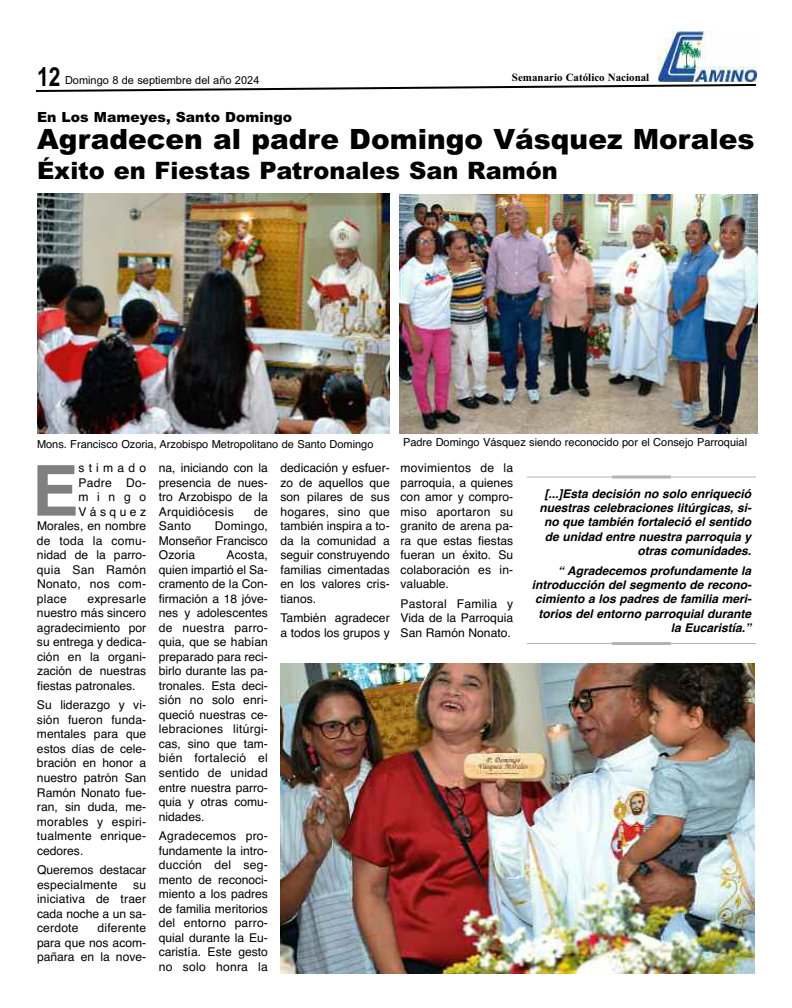
<style>
.page{position:relative;width:792px;height:1008px;background:#fff}
.page>*{position:absolute;margin:0;border:0;box-sizing:border-box;transform-origin:0 0}
.t1{font:700 70.1px "Helvetica";color:#808080}
.t2{font:900 28px "Arial";color:#000}
.t3{font:700 26.2px "Arial";color:#000;scale:.8 1}
.t4{font:900 24px "Arial";color:#000}
.t5{font:900 14px "Arial";color:#000}
.t6{font:12.1px/14.5px "Helvetica";color:#000;text-align:justify}
.t7{font:12.1px "Helvetica";letter-spacing:.02em;color:#000}
.t8{font:12.1px "Helvetica";letter-spacing:.35em;color:#000}
.t9{font:12.1px "Helvetica";letter-spacing:.285em;color:#000}
.t10{font:italic 700 12px/14.4px "Helvetica";color:#000;text-align:right}
.t11{font:11px "Helvetica";color:#000}
.t12{font:11px "Arial";color:#000}
.t13{font:700 11px "Times New Roman";color:#000}
</style>
<div class="page">
<svg style="left:36px;top:84px;width:721px;height:8px"></svg>
<img style="left:658px;top:31px;width:99px;height:51px">
<img style="left:399px;top:194px;width:358px;height:240px">
<img style="left:37px;top:194px;width:353px;height:239px">
<img style="left:280px;top:663px;width:475px;height:311px">
<hr style="left:527px;top:477px;width:229px;height:1px;background:#b3b3b3">
<hr style="left:612px;top:476px;width:59px;height:3px;background:#b3b3b3">
<hr style="left:527px;top:643px;width:229px;height:1px;background:#b3b3b3">
<hr style="left:612px;top:642px;width:59px;height:3px;background:#b3b3b3">
<h3 class="t3" style="left:37px;top:62px;width:31px">12</h3>
<p class="t12" style="left:65px;top:74px;width:196px">Domingo 8 de septiembre del año 2024</p>
<p class="t13" style="left:512px;top:70px;width:139px">Semanario Católico Nacional</p>
<p class="t5" style="left:37px;top:109px;width:257px">En Los Mameyes, Santo Domingo</p>
<h2 class="t2" style="left:37px;top:123px;width:719px">Agradecen al padre Domingo Vásquez Morales</h2>
<h3 class="t4" style="left:37px;top:157px;width:522px">Éxito en Fiestas Patronales San Ramón</h3>
<p class="t11" style="left:37px;top:437px;width:338px">Mons. Francisco Ozoria, Arzobispo Metropolitano de Santo Domingo</p>
<h1 class="t1" style="left:32px;top:450px;width:48px">E</h1>
<p class="t8" style="left:78px;top:461px;width:69px">stimado</p>
<p class="t6" style="left:78px;top:475px;width:69px">Padre Do-</p>
<p class="t6" style="left:78px;top:490px;width:69px">mingo</p>
<p class="t9" style="left:78px;top:504px;width:69px">Vásquez</p>
<p class="t6" style="left:37px;top:519px;width:111px">Morales, en nombre</p>
<p class="t7" style="left:37px;top:533px;width:111px">de toda la comu-</p>
<p class="t6" style="left:37px;top:548px;width:111px">nidad de la parro-</p>
<p class="t7" style="left:37px;top:562px;width:111px">quia San Ramón</p>
<p class="t7" style="left:37px;top:577px;width:111px">Nonato, nos com-</p>
<p class="t6" style="left:37px;top:591px;width:31px">place</p>
<p class="t6" style="left:37px;top:591px;width:111px;text-indent:50px">expresarle nuestro más sincero agradecimiento por su entrega y dedica&shy;ción en la organi&shy;zación de nuestras fiestas patronales.</p>
<p class="t6" style="left:37px;top:698px;width:111px">Su liderazgo y vi&shy;sión fueron funda&shy;mentales para que estos días de cele&shy;bración en honor a nuestro patrón San Ramón Nonato fue&shy;ran, sin duda, me&shy;morables y espiri&shy;tualmente enrique&shy;cedores.</p>
<p class="t6" style="left:37px;top:863px;width:111px">Queremos destacar especialmente</p>
<p class="t6" style="left:37px;top:877px;width:111px;text-indent:96px">su iniciativa de traer cada noche a un sa&shy;cerdote</p>
<p class="t6" style="left:37px;top:921px;width:111px;text-indent:61px">diferente para que nos acom&shy;pañara en la nove-</p>
<p class="t6" style="left:159px;top:461px;width:111px">na, iniciando con la presencia de nues&shy;tro Arzobispo de la Arquidiócesis</p>
<p class="t6" style="left:254px;top:504px;width:15px">de</p>
<p class="t6" style="left:159px;top:519px;width:34px">Santo</p>
<p class="t6" style="left:159px;top:519px;width:111px;text-indent:56px">Domingo, Monseñor Francisco Ozoria</p>
<p class="t6" style="left:159px;top:548px;width:111px;text-indent:68px">Acosta, quien impartió el Sa&shy;cramento de la Con&shy;firmación a 18 jóve&shy;nes y adolescentes de nuestra parro&shy;quia, que se habían preparado para reci&shy;birlo durante las pa&shy;tronales. Esta deci&shy;sión no solo enri&shy;queció nuestras ce&shy;lebraciones litúrgi&shy;cas, sino que tam&shy;bién fortaleció el sentido de unidad entre nuestra parro&shy;quia y otras comu&shy;nidades.</p>
<p class="t6" style="left:159px;top:829px;width:111px">Agradecemos pro&shy;fundamente la intro&shy;ducción del seg&shy;mento de reconoci&shy;miento a los padres de familia meritorios del entorno parro&shy;quial durante la Eu&shy;caristía. Este gesto no solo honra la</p>
<p class="t6" style="left:281px;top:461px;width:111px">dedicación y esfuer&shy;zo de aquellos que son pilares de sus hogares, sino que también inspira a to&shy;da la comunidad a seguir construyendo familias cimentadas en los valores cris&shy;tianos.</p>
<p class="t6" style="left:281px;top:611px;width:111px">También agradecer a todos los grupos y</p>
<p class="t11" style="left:403px;top:435px;width:346px">Padre Domingo Vásquez siendo reconocido por el Consejo Parroquial</p>
<p class="t6" style="left:401px;top:461px;width:114px">movimientos de la parroquia, a quienes con amor y compro&shy;miso aportaron su granito de arena pa&shy;ra que estas fiestas fueran un éxito. Su colaboración es in&shy;valuable.</p>
<p class="t6" style="left:401px;top:596px;width:114px">Pastoral Familia y Vida de la Parroquia San Ramón Nonato.</p>
<p class="t10" style="left:539px;top:486px;width:214px">[...]Esta decisión no solo enriqueció nuestras celebraciones litúrgicas, si&shy;no que también fortaleció el sentido de unidad entre nuestra parroquia y otras comunidades.</p>
<p class="t10" style="left:532px;top:563px;width:221px">“ Agradecemos profundamente la introducción del segmento de recono&shy;cimiento a los padres de familia meri&shy;torios del entorno parroquial durante la Eucaristía.”</p>
</div>
